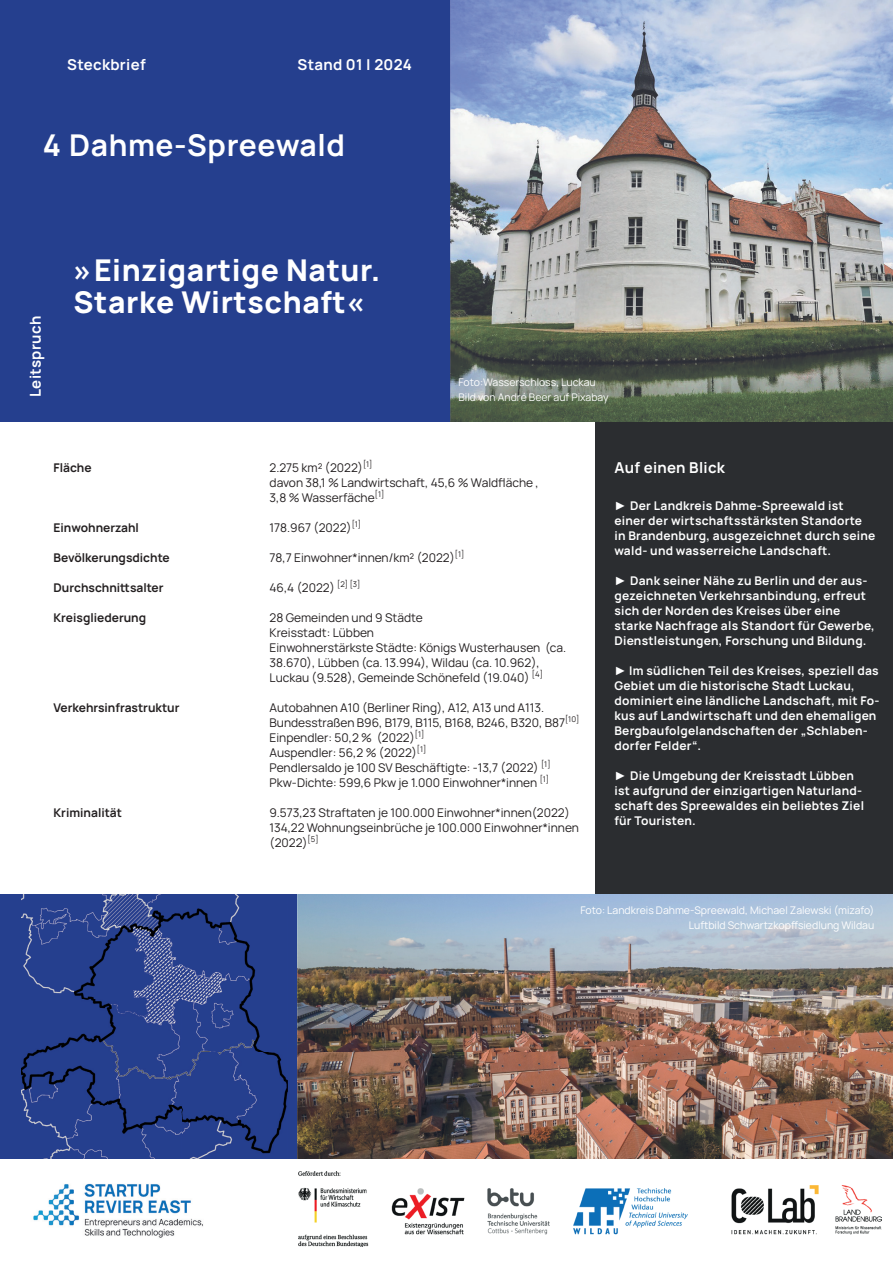
<style>
.page{position:relative;width:893px;height:1263px;background:#fff}
.page>*{position:absolute;margin:0;border:0;box-sizing:border-box;transform-origin:0 0}
.t1{font:800 30px/31.5px "Manrope";letter-spacing:.02em;color:#fff}
.t2{font:700 30px "Manrope";letter-spacing:.02em;color:#fff}
.t3{font:700 15px "Manrope";letter-spacing:.02em;color:#fff}
.t4{font:12px/15px "Manrope";color:#231f20}
.t5{font:700 12px/15px "Manrope";letter-spacing:.02em;color:#fff}
.t6{font:700 12px "Manrope";color:#231f20}
.t7{font:10.5px/15px "Manrope";color:#fff}
.s1{font-family:"Arial";font-weight:400}
</style>
<div class="page">
<img style="left:298px;top:894px;width:595px;height:264px">
<div style="left:0;top:0;width:451px;height:421px;background:#253f8e"></div>
<div style="left:595px;top:421px;width:298px;height:473px;background:#2b2d30"></div>
<img style="left:33px;top:1183px;width:170px;height:55px">
<div style="left:0;top:894px;width:298px;height:264px;background:#253f8e"></div>
<img style="left:22px;top:894px;width:265px;height:265px">
<img style="left:451px;top:0;width:442px;height:421px">
<img style="left:299px;top:1171px;width:582px;height:76px">
<p class="t3" style="left:67px;top:52px;width:80px">Steckbrief</p>
<p class="t3" style="left:298px;top:52px;width:116px">Stand 01 | 2024</p>
<h1 class="t2" style="left:43px;top:120px;width:303px">4 Dahme-Spreewald</h1>
<p class="t3" style="left:23px;top:397px;width:83px;rotate:-90deg">Leitspruch</p>
<h1 class="t1" style="left:74px;top:252px;width:308px">»Einzigartige Natur.<br>Starke Wirtschaft«</h1>
<p class="t7" style="left:458px;top:374px;width:152px">Foto:Wasserschloss, Luckau<br>Bild von André Beer auf Pixabay</p>
<p class="t6" style="left:54px;top:457px;width:40px">Fläche</p>
<p class="t4" style="left:270px;top:459px;width:271px">2.275 km² (2022)<sup>[1]<br></sup>davon 38,1 % Landwirtschaft, 45,6 % Waldfläche ,<br>3,8 % Wasserfäche<sup>[1]</sup></p>
<p class="t6" style="left:54px;top:517px;width:87px">Einwohnerzahl</p>
<p class="t4" style="left:270px;top:519px;width:93px">178.967 (2022)<sup>[1]</sup></p>
<p class="t6" style="left:54px;top:547px;width:118px">Bevölkerungsdichte</p>
<p class="t4" style="left:270px;top:549px;width:196px">78,7 Einwohner*innen/km² (2022)<sup>[1]</sup></p>
<p class="t6" style="left:54px;top:577px;width:112px">Durchschnittsalter</p>
<p class="t4" style="left:270px;top:579px;width:92px">46,4 (2022) <sup>[2]</sup> <sup>[3]</sup></p>
<p class="t6" style="left:54px;top:607px;width:94px">Kreisgliederung</p>
<p class="t4" style="left:270px;top:609px;width:298px">28 Gemeinden und 9 Städte<br>Kreisstadt: Lübben<br>Einwohnerstärkste Städte: Königs Wusterhausen (ca.<br>38.670), Lübben (ca. 13.994), Wildau (ca. 10.962), Luckau (9.528), Gemeinde Schönefeld (19.040) <sup>[4]</sup></p>
<p class="t6" style="left:54px;top:697px;width:127px">Verkehrsinfrastruktur</p>
<p class="t4" style="left:270px;top:699px;width:311px">Autobahnen A10 (Berliner Ring), A12, A13 und A113.<br>Bundesstraßen B96, B179, B115, B168, B246, B320, B87<sup>[10] </sup>Einpendler: 50,2 % (2022)<sup>[1]<br></sup>Auspendler: 56,2 % (2022)<sup>[1]<br></sup>Pendlersaldo je 100 SV Beschäftigte: -13,7 (2022) <sup>[1] </sup>Pkw-Dichte: 599,6 Pkw je 1.000 Einwohner*innen <sup>[1]</sup></p>
<p class="t6" style="left:54px;top:802px;width:70px">Kriminalität</p>
<p class="t4" style="left:270px;top:804px;width:311px">9.573,23 Straftaten je 100.000 Einwohner*innen(2022)<br>134,22 Wohnungseinbrüche je 100.000 Einwohner*innen (2022)<sup>[5]</sup></p>
<p class="t3" style="left:614px;top:455px;width:112px">Auf einen Blick</p>
<p class="t5" style="left:614px;top:497px;width:262px"><span class="s1">►</span> Der Landkreis Dahme-Spreewald ist einer der wirtschaftsstärksten Standorte in Brandenburg, ausgezeichnet durch seine wald- und wasserreiche Landschaft.</p>
<p class="t5" style="left:614px;top:572px;width:262px"><span class="s1">►</span> Dank seiner Nähe zu Berlin und der aus&shy;gezeichneten Verkehrsanbindung, erfreut sich der Norden des Kreises über eine starke Nachfrage als Standort für Gewerbe, Dienstleistungen, Forschung und Bildung.</p>
<p class="t5" style="left:614px;top:662px;width:267px"><span class="s1">►</span> Im südlichen Teil des Kreises, speziell das Gebiet um die historische Stadt Luckau, dominiert eine ländliche Landschaft, mit Fo&shy;kus auf Landwirtschaft und den ehemaligen Bergbaufolgelandschaften der „Schlaben&shy;dorfer Felder“.</p>
<p class="t5" style="left:614px;top:767px;width:251px"><span class="s1">►</span> Die Umgebung der Kreisstadt Lübben ist aufgrund der einzigartigen Naturland&shy;schaft des Spreewaldes ein beliebtes Ziel für Touristen.</p>
<p class="t7" style="left:580px;top:902px;width:295px;text-align:right">Foto: Landkreis Dahme-Spreewald, Michael Zalewski (mizafo)<br>Luftbild Schwartzkopffsiedlung Wildau</p>
</div>
